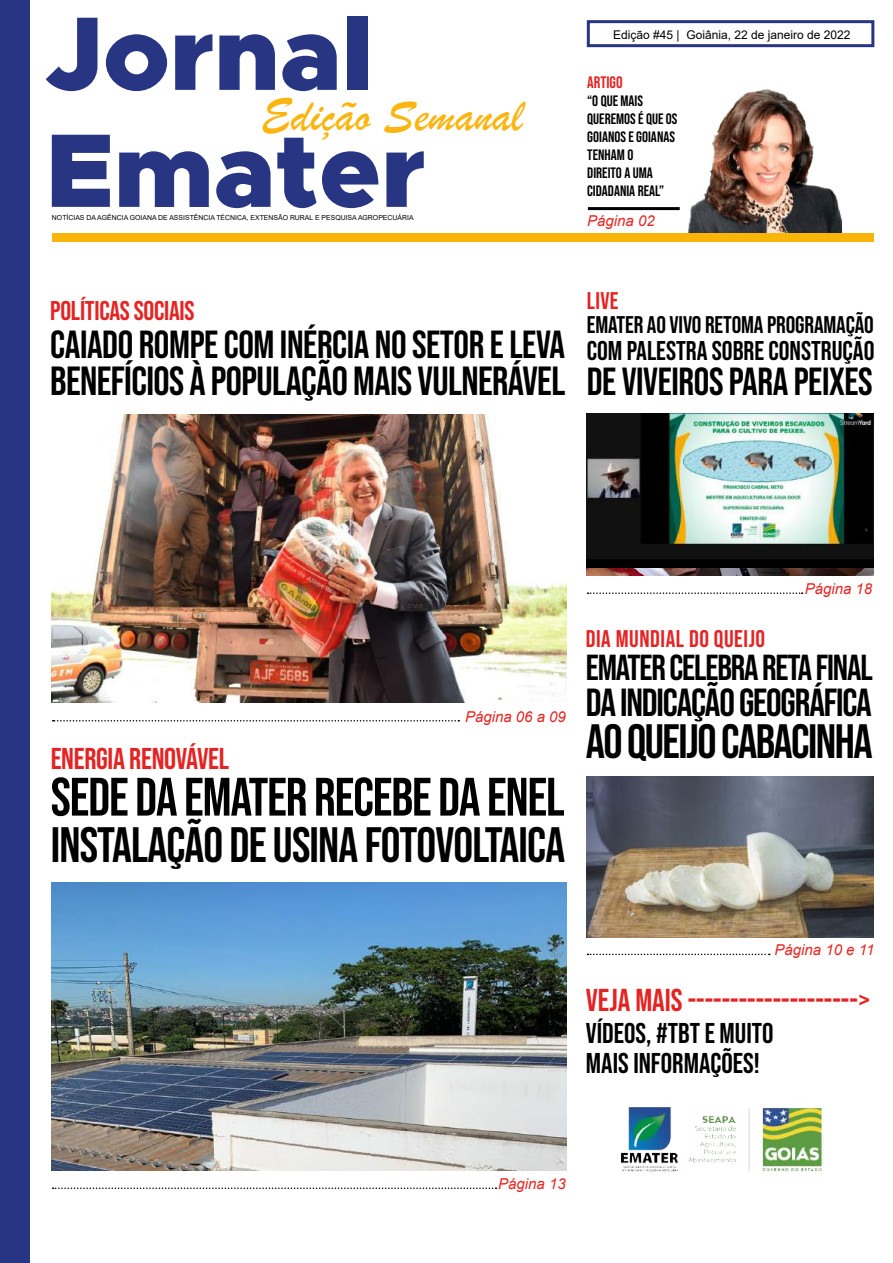
<style>
.page{position:relative;width:893px;height:1263px;background:#fff}
.page>*{position:absolute;margin:0;border:0;box-sizing:border-box;transform-origin:0 0}
.t1{font:900 105px/117px "Metropolis";color:#283583}
.t2{font:54px "Bebas Neue";letter-spacing:-.02em;color:#000}
.t3{font:49.5px "Bebas Neue";letter-spacing:-.015em;color:#000}
.t4{font:48px "Bebas Neue";letter-spacing:-.03em;color:#000}
.t5{font:48px "Brush Script";color:#fab511}
.t6{font:40.5px "Bebas Neue";letter-spacing:-.015em;color:#000}
.t7{font:39px "Bebas Neue";letter-spacing:-.01em;color:#000}
.t8{font:39px "Bebas Neue";letter-spacing:-.03em;color:#000}
.t9{font:36px "Bebas Neue";letter-spacing:-.03em;color:#000}
.t10{font:31.5px "Bebas Neue";color:#e52323}
.t11{font:30px "Bebas Neue";letter-spacing:-.01em;color:#e52323}
.t12{font:28.5px/30px "Bebas Neue";color:#000}
.t13{font:27px "Bebas Neue";color:#000}
.t14{font:27px "Bebas Neue";letter-spacing:-.01em;color:#e52323}
.t15{font:24px "Bebas Neue";letter-spacing:-.005em;color:#000}
.t16{font:24px "Bebas Neue";letter-spacing:.025em;color:#e52323}
.t17{font:16.5px "Bebas Neue";color:#e52323}
.t18{font:15px/18px "Bebas Neue";color:#000}
.t19{font:italic 15px "Arial";color:#e52724}
.t20{font:12px "Arial";color:#000}
.t21{font:6.9px "Arial";color:#000}
</style>
<div class="page">
<img style="left:687px;top:89px;width:155px;height:144px">
<hr style="left:588px;top:207px;width:92px;height:3px;background:#000">
<div style="left:0;top:0;width:30px;height:1263px;background:#283583"></div>
<div style="left:52px;top:233px;width:821px;height:9px;background:#fab50b"></div>
<div style="left:587px;top:20px;width:287px;height:27px;border:3px solid #283583"></div>
<svg style="left:588px;top:592px;width:215px;height:2px"></svg>
<svg style="left:53px;top:720px;width:406px;height:1px"></svg>
<svg style="left:588px;top:954px;width:182px;height:1px"></svg>
<svg style="left:53px;top:1187px;width:443px;height:2px"></svg>
<img style="left:621px;top:1107px;width:203px;height:65px">
<img style="left:587px;top:568px;width:286px;height:7px">
<img style="left:587px;top:776px;width:286px;height:161px">
<img style="left:52px;top:882px;width:515px;height:288px">
<img style="left:52px;top:414px;width:515px;height:288px">
<img style="left:587px;top:414px;width:286px;height:154px">
<h1 class="t1" style="left:45px;top:-5px;width:381px">Jornal<br>Emater</h1>
<p class="t21" style="left:52px;top:213px;width:363px">NOTÍCIAS DA AGÊNCIA GOIANA DE ASSISTÊNCIA TÉCNICA, EXTENSÃO RURAL E PESQUISA AGROPECUÁRIA</p>
<h3 class="t5" style="left:261px;top:86px;width:263px">Edição Semanal</h3>
<h3 class="t20" style="left:613px;top:26px;width:239px">Edição #45 | Goiânia, 22 de janeiro de 2022</h3>
<h3 class="t17" style="left:587px;top:72px;width:37px">ARTIGO</h3>
<h3 class="t18" style="left:587px;top:91px;width:92px">“O QUE MAIS<br>QUEREMOS É QUE OS<br>GOIANOS E GOIANAS<br>TENHAM O<br>DIREITO A UMA<br>CIDADANIA REAL”</h3>
<h3 class="t19" style="left:587px;top:211px;width:69px">Página 02</h3>
<h3 class="t14" style="left:50px;top:295px;width:146px">POLÍTICAS SOCIAIS</h3>
<h3 class="t7" style="left:50px;top:322px;width:516px">CAIADO ROMPE COM INÉRCIA NO SETOR E LEVA</h3>
<h3 class="t6" style="left:50px;top:358px;width:516px">BENEFÍCIOS À POPULAÇÃO MAIS VULNERÁVEL</h3>
<h3 class="t16" style="left:587px;top:287px;width:33px">LIVE</h3>
<h3 class="t15" style="left:587px;top:311px;width:288px">EMATER AO VIVO RETOMA PROGRAMAÇÃO</h3>
<h3 class="t13" style="left:587px;top:336px;width:289px">COM PALESTRA SOBRE CONSTRUÇÃO</h3>
<h3 class="t7" style="left:587px;top:359px;width:287px">DE VIVEIROS PARA PEIXES</h3>
<h3 class="t19" style="left:465px;top:707px;width:102px">Página 06 a 09</h3>
<h3 class="t11" style="left:51px;top:742px;width:180px">ENERGIA RENOVÁVEL</h3>
<h2 class="t2" style="left:51px;top:766px;width:515px">SEDE DA EMATER RECEBE DA ENEL</h2>
<h3 class="t3" style="left:51px;top:817px;width:516px">INSTALAÇÃO DE USINA FOTOVOLTAICA</h3>
<h3 class="t19" style="left:805px;top:579px;width:69px">Página 18</h3>
<h3 class="t16" style="left:586px;top:625px;width:181px">DIA MUNDIAL DO QUEIJO</h3>
<h3 class="t9" style="left:586px;top:647px;width:289px">EMATER CELEBRA RETA FINAL</h3>
<h3 class="t8" style="left:586px;top:680px;width:288px">DA INDICAÇÃO GEOGRÁFICA</h3>
<h3 class="t4" style="left:586px;top:714px;width:288px">AO QUEIJO CABACINHA</h3>
<h3 class="t19" style="left:774px;top:940px;width:101px">Página 10 e 11</h3>
<h3 class="t10" style="left:586px;top:983px;width:286px">VEJA MAIS --------------------&gt;</h3>
<h3 class="t12" style="left:586px;top:1018px;width:189px">VÍDEOS, #TBT E MUITO<br>MAIS INFORMAÇÕES!</h3>
<h3 class="t19" style="left:498px;top:1174px;width:69px">Página 13</h3>
</div>
